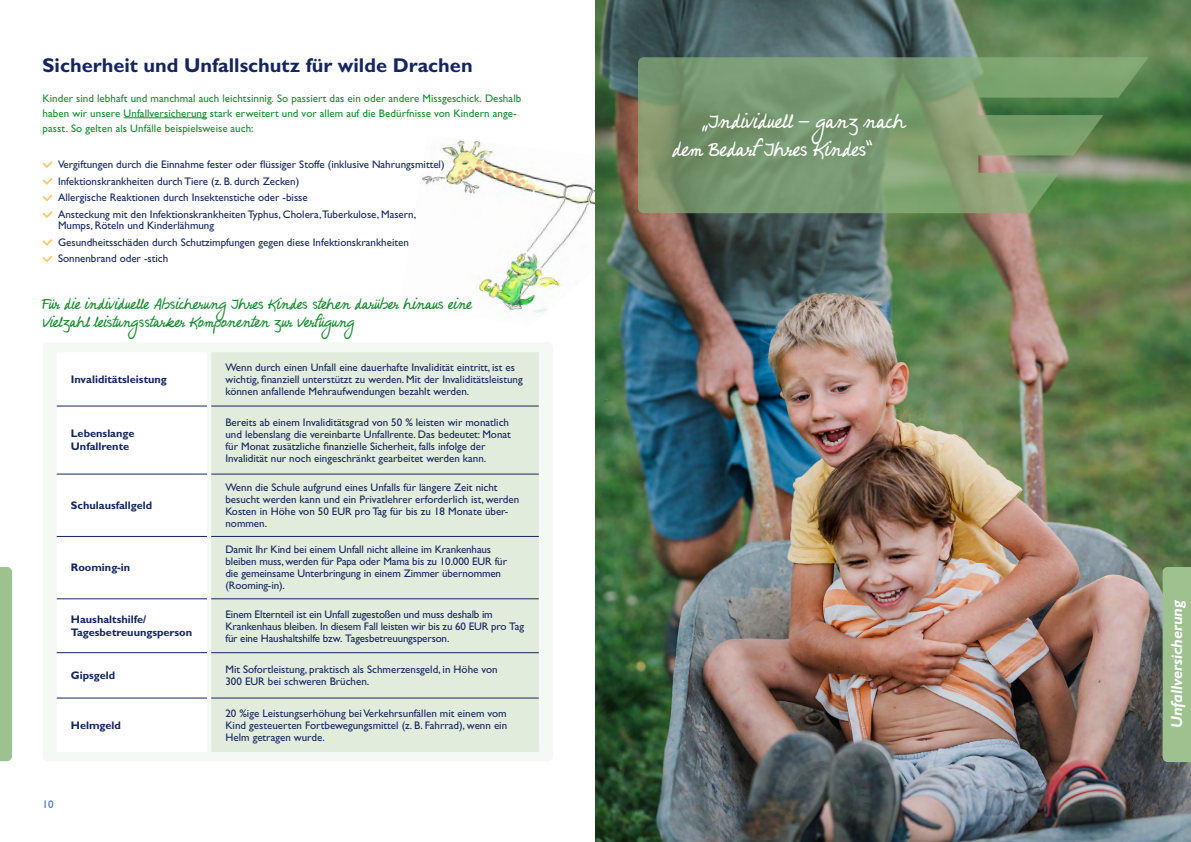
<style>
.page{position:relative;width:1191px;height:842px;background:#fff}
.page>*{position:absolute;margin:0;border:0;box-sizing:border-box;transform-origin:0 0}
.t1{font:20px/27.5px "Hakon Handwriting";color:#fff}
.t2{font:700 20px "Gill Sans Std";color:#15265f}
.t3{font:italic 700 16px "Gill Sans Std";letter-spacing:-.01em;color:#fff}
.t4{font:15px/18px "Hakon Handwriting";color:#158c2e}
.t5{font:11px/12px "Gill Sans Std";color:#15265f}
.t6{font:11px/15px "Gill Sans Std";letter-spacing:.005em;color:#158c2e}
.t7{font:700 11px/13.2px "Gill Sans Std";color:#15265f}
.t8{font:11px "Gill Sans Std";color:#4770b4}
</style>
<div class="page">
<img style="left:422px;top:140px;width:173px;height:175px">
<img style="left:595px;top:0;width:596px;height:842px">
<svg style="left:42px;top:161px;width:11px;height:7px"></svg>
<svg style="left:42px;top:178px;width:11px;height:7px"></svg>
<svg style="left:42px;top:195px;width:11px;height:6px"></svg>
<svg style="left:42px;top:211px;width:11px;height:7px"></svg>
<svg style="left:42px;top:239px;width:11px;height:7px"></svg>
<svg style="left:42px;top:256px;width:11px;height:6px"></svg>
<div style="left:43px;top:342px;width:510px;height:419px;background:#f5f9f4;border-radius:5px"></div>
<div style="left:57px;top:353px;width:150px;height:398px;background:#fff"></div>
<div style="left:211px;top:352px;width:328px;height:400px;background:#e2ecdd"></div>
<hr style="left:57px;top:474px;width:150px;height:1px;background:#15265f">
<hr style="left:57px;top:406px;width:150px;height:1px;background:#15265f">
<hr style="left:211px;top:406px;width:328px;height:1px;background:#15265f">
<hr style="left:57px;top:536px;width:150px;height:1px;background:#15265f">
<hr style="left:57px;top:599px;width:150px;height:1px;background:#15265f">
<hr style="left:57px;top:652px;width:150px;height:1px;background:#15265f">
<hr style="left:57px;top:698px;width:150px;height:1px;background:#15265f">
<hr style="left:211px;top:474px;width:328px;height:1px;background:#15265f">
<hr style="left:211px;top:536px;width:328px;height:1px;background:#15265f">
<hr style="left:211px;top:599px;width:328px;height:1px;background:#15265f">
<hr style="left:211px;top:652px;width:328px;height:1px;background:#15265f">
<hr style="left:211px;top:698px;width:328px;height:1px;background:#15265f">
<hr style="left:124px;top:118px;width:83px;height:1px;background:#158c2e">
<div style="left:0;top:567px;width:12px;height:194px;background:#9dc18f"></div>
<div style="left:1162px;top:567px;width:29px;height:195px;background:#9dc18f"></div>
<svg style="left:638px;top:57px;width:510px;height:156px;background:#77976b"></svg>
<h1 class="t2" style="left:43px;top:53px;width:432px">Sicherheit und Unfallschutz für wilde Drachen</h1>
<p class="t6" style="left:43px;top:91px;width:480px">Kinder sind lebhaft und manchmal auch leichtsinnig. So passiert das ein oder andere Missgeschick. Deshalb haben wir unsere Unfallversicherung stark erweitert und vor allem auf die Bedürfnisse von Kindern ange&shy;passt. So gelten als Unfälle beispielsweise auch:</p>
<p class="t5" style="left:58px;top:156px;width:388px;line-height:16.7px">Vergiftungen durch die Einnahme fester oder flüssiger Stoffe (inklusive Nahrungsmittel)<br>Infektionskrankheiten durch Tiere (z. B. durch Zecken)<br>Allergische Reaktionen durch Insektenstiche oder -bisse<br>Ansteckung mit den Infektionskrankheiten Typhus, Cholera,Tuberkulose, Masern,</p>
<p class="t5" style="left:58px;top:217px;width:352px;line-height:16.7px">Mumps, Röteln und Kinderlähmung<br>Gesundheitsschäden durch Schutzimpfungen gegen diese Infektionskrankheiten<br>Sonnenbrand oder -stich</p>
<h3 class="t4" style="left:43px;top:295px;width:431px">Für die individuelle Absicherung Ihres Kindes stehen darüber hinaus eine<br>Vielzahl leistungsstarker Komponenten zur Verfügung</h3>
<p class="t7" style="left:71px;top:372px;width:98px">Invaliditätsleistung</p>
<p class="t5" style="left:225px;top:361px;width:299px">Wenn durch einen Unfall eine dauerhafte Invalidität eintritt, ist es wichtig, finanziell unterstützt zu werden. Mit der Invaliditätsleistung können anfallende Mehraufwendungen bezahlt werden.</p>
<p class="t7" style="left:71px;top:427px;width:65px">Lebenslange<br>Unfallrente</p>
<p class="t5" style="left:225px;top:416px;width:287px">Bereits ab einem Invaliditätsgrad von 50 % leisten wir monatlich und lebenslang die vereinbarte Unfallrente. Das bedeutet: Monat für Monat zusätzliche finanzielle Sicherheit, falls infolge der Invalidität nur noch eingeschränkt gearbeitet werden kann.</p>
<p class="t7" style="left:71px;top:499px;width:83px">Schulausfallgeld</p>
<p class="t5" style="left:225px;top:481px;width:295px">Wenn die Schule aufgrund eines Unfalls für längere Zeit nicht besucht werden kann und ein Privatlehrer erforderlich ist, werden Kosten in Höhe von 50 EUR pro Tag für bis zu 18 Monate über&shy;nommen.</p>
<p class="t7" style="left:71px;top:561px;width:61px">Rooming-in</p>
<p class="t5" style="left:225px;top:544px;width:283px">Damit Ihr Kind bei einem Unfall nicht alleine im Krankenhaus bleiben muss, werden für Papa oder Mama bis zu 10.000 EUR für die gemeinsame Unterbringung in einem Zimmer übernommen (Rooming-in).</p>
<p class="t7" style="left:71px;top:613px;width:123px">Haushaltshilfe/<br>Tagesbetreuungsperson</p>
<p class="t5" style="left:225px;top:608px;width:300px">Einem Elternteil ist ein Unfall zugestoßen und muss deshalb im<br>Krankenhaus bleiben. In diesem Fall leisten wir bis zu 60 EUR pro Tag für eine Haushaltshilfe bzw. Tagesbetreuungsperson.</p>
<p class="t7" style="left:71px;top:669px;width:46px">Gipsgeld</p>
<p class="t5" style="left:225px;top:663px;width:274px">Mit Sofortleistung, praktisch als Schmerzensgeld, in Höhe von<br>300 EUR bei schweren Brüchen.</p>
<p class="t7" style="left:71px;top:718px;width:52px">Helmgeld</p>
<p class="t5" style="left:225px;top:707px;width:283px;text-align:justify">20 %ige Leistungserhöhung bei Verkehrsunfällen mit einem vom Kind gesteuerten Fortbewegungsmittel (z. B. Fahrrad), wenn ein Helm getragen wurde.</p>
<p class="t8" style="left:43px;top:798px;width:13px">10</p>
<h1 class="t1" style="left:672px;top:107px;width:234px;text-indent:30px">„Individuell - ganz nach dem Bedarf Ihres Kindes“</h1>
<h2 class="t3" style="left:1167px;top:728px;width:130px;rotate:-90deg">Unfallversicherung</h2>
</div>
